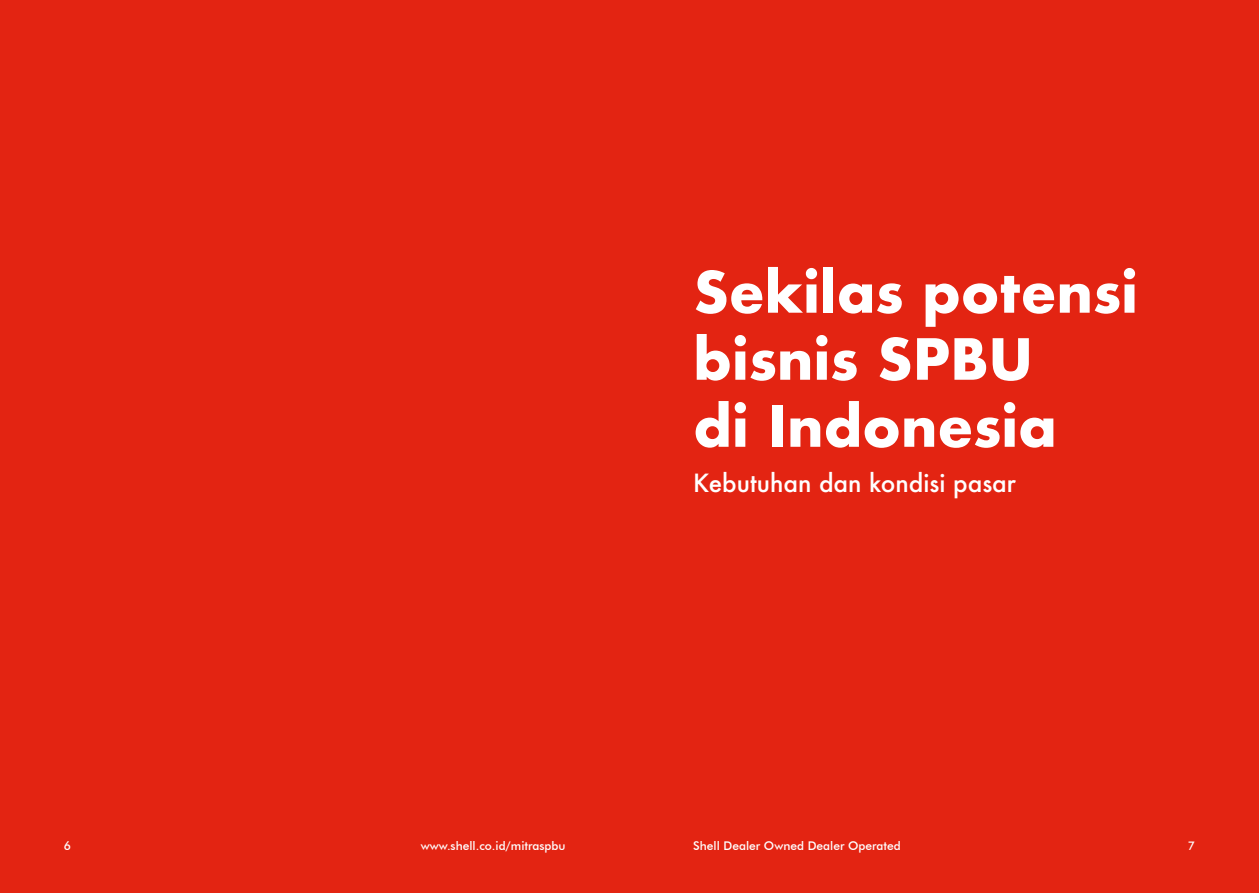
<style>
.page{position:relative;width:1259px;height:893px;background:#e32412}
.page>*{position:absolute;margin:0;border:0;box-sizing:border-box;transform-origin:0 0}
.t1{font:700 55.2px/67.1px "Futura";color:#fff}
.t2{font:500 24.45px "Futura";color:#fff}
.t3{font:500 12px "Futura BT";color:#fff}
</style>
<div class="page">
<p class="t1" style="left:693px;top:258px;width:446px">Sekilas potensi bisnis SPBU</p>
<p class="t1" style="left:693px;top:392px;width:365px">di Indonesia</p>
<p class="t2" style="left:693px;top:466px;width:324px">Kebutuhan dan kondisi pasar</p>
<p class="t3" style="left:64px;top:839px;width:9px">6</p>
<p class="t3" style="left:421px;top:839px;width:146px">www.shell.co.id/mitraspbu</p>
<p class="t3" style="left:693px;top:839px;width:209px">Shell Dealer Owned Dealer Operated</p>
<p class="t3" style="left:1188px;top:839px;width:9px">7</p>
</div>
